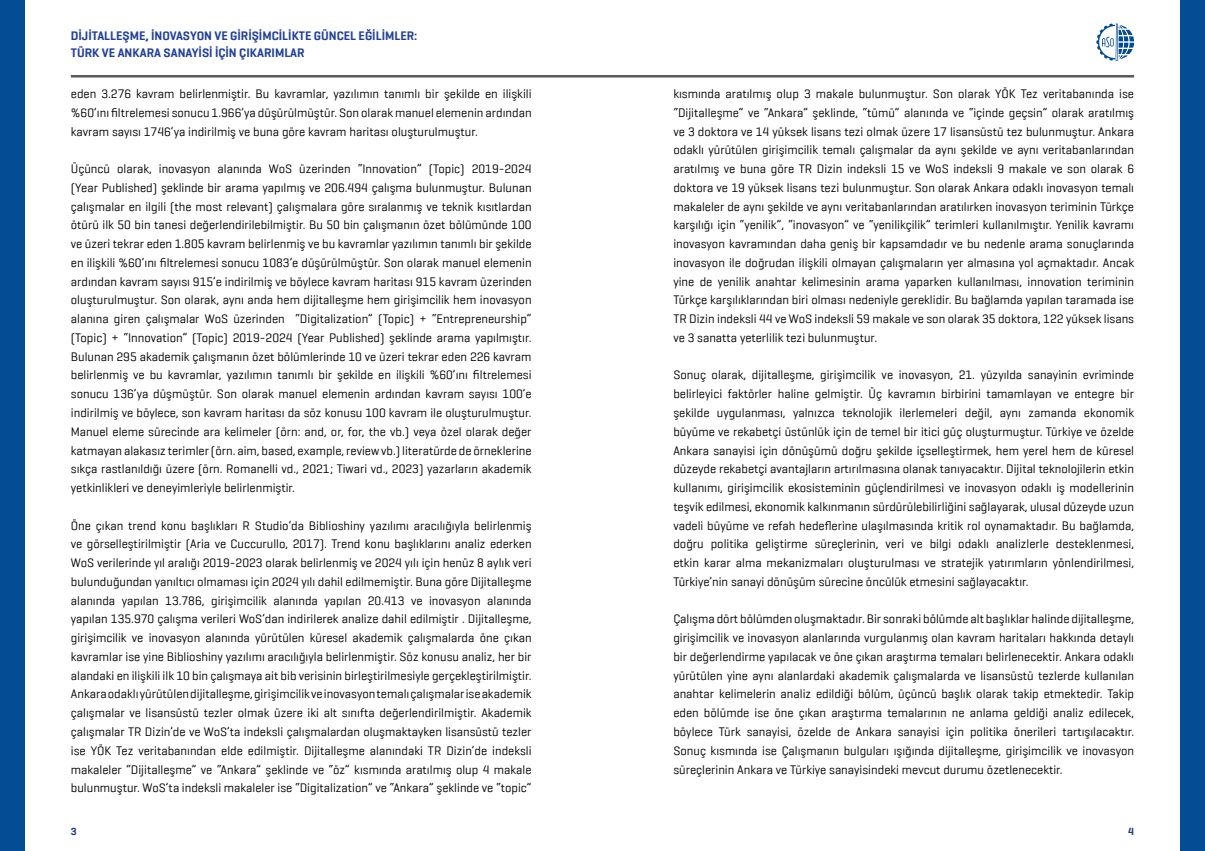
<style>
.page{position:relative;width:1205px;height:851px;background:#fff}
.page>*{position:absolute;margin:0;border:0;box-sizing:border-box;transform-origin:0 0}
.t1{font:12.5px/18.8px "Geogrotesque";color:#000;text-align:justify}
.t2{font:600 12.5px/17.5px "Geogrotesque";color:#214099}
.t3{font:600 10.5px "Geogrotesque";color:#233a80}
</style>
<div class="page">
<div style="left:0;top:0;width:25px;height:850px;background:#044c94"></div>
<div style="left:1180px;top:0;width:25px;height:850px;background:#044c94"></div>
<svg style="left:1096px;top:23px;width:38px;height:38px"></svg>
<hr style="left:71px;top:75px;width:1063px;height:2px;background:#5a5a5b">
<p class="t2" style="left:71px;top:27px;width:348px">DIJITALLEŞME, İNOVASYON VE GIRIŞIMCILIKTE GÜNCEL EĞILIMLER:<br>TÜRK VE ANKARA SANAYISI IÇIN ÇIKARIMLAR</p>
<p class="t1" style="left:71px;top:84px;width:462px">eden 3.276 kavram belirlenmiştir. Bu kavramlar, yazılımın tanımlı bir şekilde en ilişkili %60’ını filtrelemesi sonucu 1.966’ya düşürülmüştür. Son olarak manuel elemenin ardından kavram sayısı 1746’ya indirilmiş ve buna göre kavram haritası oluşturulmuştur.</p>
<p class="t1" style="left:71px;top:159px;width:462px">Üçüncü olarak, inovasyon alanında WoS üzerinden “Innovation” (Topic) 2019-2024 (Year Published) şeklinde bir arama yapılmış ve 206.494 çalışma bulunmuştur. Bulunan çalışmalar en ilgili (the most relevant) çalışmalara göre sıralanmış ve teknik kısıtlardan ötürü ilk 50 bin tanesi değerlendirilebilmiştir. Bu 50 bin çalışmanın özet bölümünde 100 ve üzeri tekrar eden 1.805 kavram belirlenmiş ve bu kavramlar yazılımın tanımlı bir şekilde en ilişkili %60’ını filtrelemesi sonucu 1083’e düşürülmüştür. Son olarak manuel elemenin ardından kavram sayısı 915’e indirilmiş ve böylece kavram haritası 915 kavram üzerinden oluşturulmuştur. Son olarak, aynı anda hem dijitalleşme hem girişimcilik hem inovasyon alanına giren çalışmalar WoS üzerinden “Digitalization” (Topic) + “Entrepreneurship” (Topic) + “Innovation” (Topic) 2019-2024 (Year Published) şeklinde arama yapılmıştır.<br>Bulunan 295 akademik çalışmanın özet bölümlerinde 10 ve üzeri tekrar eden 226 kavram belirlenmiş ve bu kavramlar, yazılımın tanımlı bir şekilde en ilişkili %60’ını filtrelemesi sonucu 136’ya düşmüştür. Son olarak manuel elemenin ardından kavram sayısı 100’e indirilmiş ve böylece, son kavram haritası da söz konusu 100 kavram ile oluşturulmuştur.<br>Manuel eleme sürecinde ara kelimeler (örn: and, or, for, the vb.) veya özel olarak değer katmayan alakasız terimler (örn. aim, based, example, review vb.) literatürde de örneklerine sıkça rastlanıldığı üzere (örn. Romanelli vd., 2021; Tiwari vd., 2023) yazarların akademik yetkinlikleri ve deneyimleriyle belirlenmiştir.</p>
<p class="t1" style="left:71px;top:515px;width:462px">Öne çıkan trend konu başlıkları R Studio’da Biblioshiny yazılımı aracılığıyla belirlenmiş ve görselleştirilmiştir (Aria ve Cuccurullo, 2017). Trend konu başlıklarını analiz ederken WoS verilerinde yıl aralığı 2019-2023 olarak belirlenmiş ve 2024 yılı için henüz 8 aylık veri bulunduğundan yanıltıcı olmaması için 2024 yılı dahil edilmemiştir. Buna göre Dijitalleşme alanında yapılan 13.786, girişimcilik alanında yapılan 20.413 ve inovasyon alanında yapılan 135.970 çalışma verileri WoS’dan indirilerek analize dahil edilmiştir . Dijitalleşme, girişimcilik ve inovasyon alanında yürütülen küresel akademik çalışmalarda öne çıkan kavramlar ise yine Biblioshiny yazılımı aracılığıyla belirlenmiştir. Söz konusu analiz, her bir alandaki en ilişkili ilk 10 bin çalışmaya ait bib verisinin birleştirilmesiyle gerçekleştirilmiştir.<br>Ankara odaklı yürütülen dijitalleşme, girişimcilik ve inovasyon temalı çalışmalar ise akademik çalışmalar ve lisansüstü tezler olmak üzere iki alt sınıfta değerlendirilmiştir. Akademik çalışmalar TR Dizin’de ve WoS’ta indeksli çalışmalardan oluşmaktayken lisansüstü tezler ise YÖK Tez veritabanından elde edilmiştir. Dijitalleşme alanındaki TR Dizin’de indeksli makaleler “Dijitalleşme” ve “Ankara” şeklinde ve “öz” kısmında aratılmış olup 4 makale bulunmuştur. WoS’ta indeksli makaleler ise “Digitalization” ve “Ankara” şeklinde ve “topic”</p>
<p class="t1" style="left:673px;top:84px;width:462px">kısmında aratılmış olup 3 makale bulunmuştur. Son olarak YÖK Tez veritabanında ise “Dijitalleşme” ve “Ankara” şeklinde, “tümü” alanında ve “içinde geçsin” olarak aratılmış ve 3 doktora ve 14 yüksek lisans tezi olmak üzere 17 lisansüstü tez bulunmuştur. Ankara odaklı yürütülen girişimcilik temalı çalışmalar da aynı şekilde ve aynı veritabanlarından aratılmış ve buna göre TR Dizin indeksli 15 ve WoS indeksli 9 makale ve son olarak 6 doktora ve 19 yüksek lisans tezi bulunmuştur. Son olarak Ankara odaklı inovasyon temalı makaleler de aynı şekilde ve aynı veritabanlarından aratılırken inovasyon teriminin Türkçe karşılığı için “yenilik”, “inovasyon” ve “yenilikçilik” terimleri kullanılmıştır. Yenilik kavramı inovasyon kavramından daha geniş bir kapsamdadır ve bu nedenle arama sonuçlarında inovasyon ile doğrudan ilişkili olmayan çalışmaların yer almasına yol açmaktadır. Ancak yine de yenilik anahtar kelimesinin arama yaparken kullanılması, innovation teriminin Türkçe karşılıklarından biri olması nedeniyle gereklidir. Bu bağlamda yapılan taramada ise TR Dizin indeksli 44 ve WoS indeksli 59 makale ve son olarak 35 doktora, 122 yüksek lisans ve 3 sanatta yeterlilik tezi bulunmuştur.</p>
<p class="t1" style="left:673px;top:365px;width:462px">Sonuç olarak, dijitalleşme, girişimcilik ve inovasyon, 21. yüzyılda sanayinin evriminde belirleyici faktörler haline gelmiştir. Üç kavramın birbirini tamamlayan ve entegre bir şekilde uygulanması, yalnızca teknolojik ilerlemeleri değil, aynı zamanda ekonomik büyüme ve rekabetçi üstünlük için de temel bir itici güç oluşturmuştur. Türkiye ve özelde Ankara sanayisi için dönüşümü doğru şekilde içselleştirmek, hem yerel hem de küresel düzeyde rekabetçi avantajların artırılmasına olanak tanıyacaktır. Dijital teknolojilerin etkin kullanımı, girişimcilik ekosisteminin güçlendirilmesi ve inovasyon odaklı iş modellerinin teşvik edilmesi, ekonomik kalkınmanın sürdürülebilirliğini sağlayarak, ulusal düzeyde uzun vadeli büyüme ve refah hedeflerine ulaşılmasında kritik rol oynamaktadır. Bu bağlamda, doğru politika geliştirme süreçlerinin, veri ve bilgi odaklı analizlerle desteklenmesi, etkin karar alma mekanizmaları oluşturulması ve stratejik yatırımların yönlendirilmesi, Türkiye’nin sanayi dönüşüm sürecine öncülük etmesini sağlayacaktır.</p>
<p class="t1" style="left:673px;top:609px;width:462px">Çalışma dört bölümden oluşmaktadır. Bir sonraki bölümde alt başlıklar halinde dijitalleşme, girişimcilik ve inovasyon alanlarında vurgulanmış olan kavram haritaları hakkında detaylı bir değerlendirme yapılacak ve öne çıkan araştırma temaları belirlenecektir. Ankara odaklı yürütülen yine aynı alanlardaki akademik çalışmalarda ve lisansüstü tezlerde kullanılan anahtar kelimelerin analiz edildiği bölüm, üçüncü başlık olarak takip etmektedir. Takip eden bölümde ise öne çıkan araştırma temalarının ne anlama geldiği analiz edilecek, böylece Türk sanayisi, özelde de Ankara sanayisi için politika önerileri tartışılacaktır.<br>Sonuç kısmında ise Çalışmanın bulguları ışığında dijitalleşme, girişimcilik ve inovasyon süreçlerinin Ankara ve Türkiye sanayisindeki mevcut durumu özetlenecektir.</p>
<p class="t3" style="left:71px;top:824px;width:7px">3</p>
<p class="t3" style="left:1128px;top:824px;width:7px">4</p>
</div>
